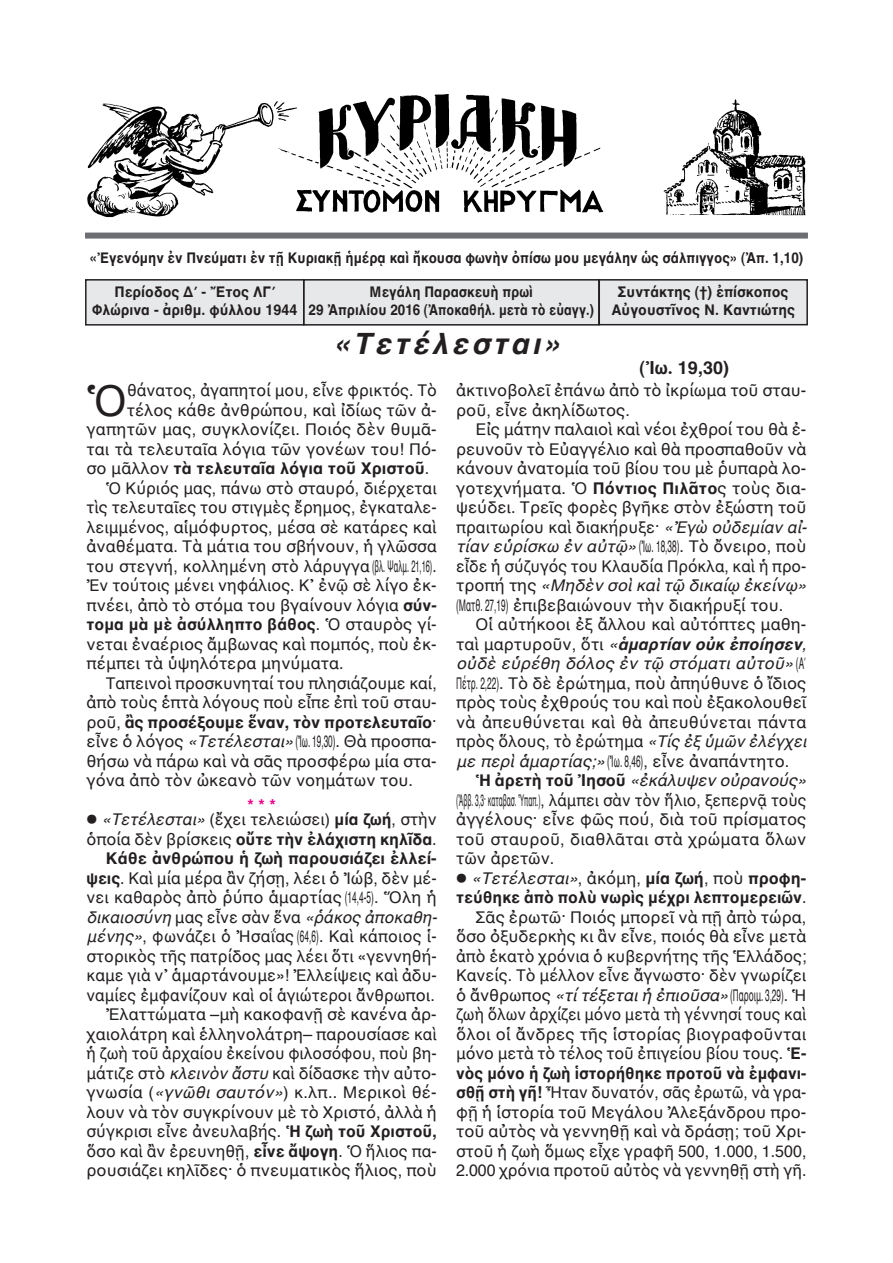
<style>
.page{position:relative;width:893px;height:1263px;background:#fff}
.page>*{position:absolute;margin:0;border:0;box-sizing:border-box;transform-origin:0 0}
.t1{font:43.5px "AL Helvetica";color:#231f20}
.t2{font:italic 700 30px "AL Helvetica";letter-spacing:.1em;color:#231f20}
.t3{font:700 18px "AL Helvetica";color:#231f20}
.t4{font:16.5px/19.5px "AL Helvetica";color:#231f20;text-align:justify}
.t5{font:700 16.5px "AL Helvetica";color:#231f20}
.t6{font:16.5px "AL Helvetica";color:#231f20;scale:.95 1}
.t7{font:16.5px "AL Helvetica";color:#231f20;scale:.4 1}
.t8{font:16.5px "AL Helvetica";color:#231f20;scale:.94 1}
.t9{font:700 16.5px "AL Helvetica";color:#231f20;scale:.95 1}
.t10{font:italic 16.5px "AL Helvetica";letter-spacing:-.01em;color:#231f20}
.t11{font:700 15px/18px "AL Helvetica";color:#231f20;text-align:center;scale:.9 1}
.t12{font:700 15px/18px "AL Helvetica";color:#231f20;text-align:center;scale:.95 1}
.s1{font-weight:400}
.s2{font-weight:700}
.s3{font-style:italic}
.s4{font-weight:700;color:#ed028c}
.s5{font-weight:700;font-style:italic}
.s6{font-weight:700;font-style:normal}
</style>
<div class="page">
<div style="left:304px;top:280px;width:295px;height:45px;background:#e7e8e9"></div>
<div style="left:303px;top:279px;width:297px;height:47px;border:2px solid #231f20"></div>
<div style="left:87px;top:281px;width:216px;height:43px;background:#e7e8e9"></div>
<div style="left:85px;top:279px;width:219px;height:47px;border:2px solid #231f20"></div>
<div style="left:600px;top:281px;width:206px;height:43px;background:#e7e8e9"></div>
<div style="left:598px;top:279px;width:210px;height:46px;border:2px solid #231f20"></div>
<div style="left:85px;top:233px;width:723px;height:6px;background:#6c6d70"></div>
<img style="left:87px;top:94px;width:719px;height:124px">
<p class="t11" style="left:90px;top:249px;width:794px">«Ἐγενόμην ἐν Πνεύματι ἐν τῇ Κυριακῇ ἡμέρᾳ καὶ ἤκουσα φωνὴν ὀπίσω μου μεγάλην ὡς σάλπιγγος» (Ἀπ. 1,10)</p>
<p class="t12" style="left:92px;top:283px;width:217px">Περίοδος Δ΄ - Ἔτος ΛΓ΄<br>Φλώρινα - ἀριθμ. φύλλου 1944</p>
<p class="t12" style="left:611px;top:283px;width:195px">Συντάκτης (†) ἐπίσκοπος<br>Αὐγουστῖνος Ν. Καντιώτης</p>
<h2 class="t2" style="left:333px;top:325px;width:228px">«Τετέλεσται»</h2>
<p class="t3" style="left:640px;top:356px;width:91px">(Ἰω. 19,30)</p>
<p class="t11" style="left:309px;top:283px;width:318px">Μεγάλη Παρασκευὴ πρωὶ<br>29 Ἀπριλίου 2016 (Ἀποκαθήλ. μετὰ τὸ εὐαγγ.)</p>
<h1 class="t1" style="left:87px;top:374px;width:42px">Ὁ</h1>
<p class="t4" style="left:127px;top:380px;width:311px">θάνατος, ἀγαπητοί μου, εἶνε φρικτός. Τὸ</p>
<p class="t4" style="left:127px;top:400px;width:311px">τέλος κάθε ἀνθρώπου, καὶ ἰδίως τῶν ἀ-</p>
<p class="t4" style="left:87px;top:419px;width:352px">γαπητῶν μας, συγκλονίζει. Ποιός δὲν θυμᾶ-</p>
<p class="t4" style="left:87px;top:439px;width:352px">ται τὰ τελευταῖα λόγια τῶν γονέων του! Πό-</p>
<p class="t5" style="left:87px;top:458px;width:344px"><span class="s1">σο μᾶλλον</span> τὰ τελευταῖα λόγια τοῦ Χριστοῦ<span class="s1">.</span></p>
<p class="t4" style="left:106px;top:478px;width:332px">Ὁ Κύριός μας, πάνω στὸ σταυρό, διέρχεται</p>
<p class="t4" style="left:87px;top:497px;width:352px">τὶς τελευταῖες του στιγμὲς ἔρημος, ἐγκαταλε-</p>
<p class="t4" style="left:87px;top:517px;width:352px">λειμμένος, αἱμόφυρτος, μέσα σὲ κατάρες καὶ</p>
<p class="t4" style="left:87px;top:536px;width:352px">ἀναθέματα. Τὰ μάτια του σβήνουν, ἡ γλῶσσα</p>
<p class="t4" style="left:87px;top:556px;width:352px">του στεγνή, κολλημένη στὸ λάρυγγα(βλ. Ψαλμ. 21,16).</p>
<p class="t6" style="left:87px;top:575px;width:370px">Ἐν τούτοις μένει νηφάλιος. Κ᾽ ἐνῷ σὲ λίγο ἐκ-</p>
<p class="t4" style="left:87px;top:595px;width:352px">πνέει, ἀπὸ τὸ στόμα του βγαίνουν λόγια <span class="s2">σύν-</span></p>
<p class="t5" style="left:87px;top:614px;width:352px">τομα μὰ μὲ ἀσύλληπτο βάθος<span class="s1">. Ὁ σταυρὸς γί-</span></p>
<p class="t4" style="left:87px;top:634px;width:352px">νεται ἐναέριος ἄμβωνας καὶ πομπός, ποὺ ἐκ-</p>
<p class="t4" style="left:87px;top:653px;width:259px">πέμπει τὰ ὑψηλότερα μηνύματα.</p>
<p class="t4" style="left:106px;top:673px;width:332px">Ταπεινοὶ προσκυνηταί του πλησιάζουμε καί,</p>
<p class="t4" style="left:87px;top:692px;width:352px">ἀπὸ τοὺς ἑπτὰ λόγους ποὺ εἶπε ἐπὶ τοῦ σταυ-</p>
<p class="t5" style="left:87px;top:712px;width:352px"><span class="s1">ροῦ,</span> ἂς προσέξουμε ἕναν, τὸν προτελευταῖο<span class="s1">·</span></p>
<p class="t4" style="left:87px;top:731px;width:352px">εἶνε ὁ λόγος <span class="s3">«Τετέλεσται»</span>(Ἰω. 19,30). Θὰ προσπα-</p>
<p class="t4" style="left:87px;top:751px;width:352px">θήσω νὰ πάρω καὶ νὰ σᾶς προσφέρω μία στα-</p>
<p class="t4" style="left:87px;top:770px;width:328px">γόνα ἀπὸ τὸν ὠκεανὸ τῶν νοημάτων του.</p>
<p class="t4" style="left:87px;top:798px;width:352px;line-height:14.1px;text-align:center"><span class="s4">***<br></span>⃝ <span class="s3">«Τετέλεσται»</span> (ἔχει τελειώσει) <span class="s2">μία ζωή</span>, στὴν</p>
<p class="t4" style="left:87px;top:829px;width:352px;text-align:right">ὁποία δὲν βρίσκεις <span class="s2">οὔτε τὴν ἐλάχιστη κηλῖδα</span>.<br><span class="s2">Κάθε ἀνθρώπου ἡ ζωὴ παρουσιάζει ἐλλεί&shy;ψεις</span>. Καὶ μία μέρα ἂν ζήσῃ, λέει ὁ Ἰώβ, δὲν μέ&shy;νει καθαρὸς ἀπὸ ῥύπο ἁμαρτίας (14,4-5). Ὅλη ἡ <span class="s3">δικαιοσύνη</span> μας εἶνε σὰν ἕνα <span class="s3">«ῥάκος ἀποκαθη&shy;μένης»</span>, φωνάζει ὁ Ἠσαΐας (64,6). Καὶ κάποιος ἱ&shy;στορικὸς τῆς πατρίδος μας λέει ὅτι «γεννηθή&shy;καμε γιὰ ν᾽ ἁμαρτάνουμε»! Ἐλλείψεις καὶ ἀδυ&shy;ναμίες ἐμφανίζουν καὶ οἱ ἁγιώτεροι ἄνθρωποι.<br>Ἐλαττώματα –μὴ κακοφανῇ σὲ κανένα ἀρ&shy;χαιολάτρη καὶ ἑλληνολάτρη– παρουσίασε καὶ ἡ ζωὴ τοῦ ἀρχαίου ἐκείνου φιλοσόφου, ποὺ βη&shy;μάτιζε στὸ <span class="s3">κλεινὸν ἄστυ</span> καὶ δίδασκε τὴν αὐτο&shy;γνωσία (<span class="s3">«γνῶθι σαυτόν»</span>) κ.λπ.. Μερικοὶ θέ&shy;λουν νὰ τὸν συγκρίνουν μὲ τὸ Χριστό, ἀλλὰ ἡ σύγκρισι εἶνε ἀνευλαβής. <span class="s2">Ἡ ζωὴ τοῦ Χριστοῦ, </span>ὅσο καὶ ἂν ἐρευνηθῇ, <span class="s2">εἶνε ἄψογη</span>. Ὁ ἥλιος πα&shy;ρουσιάζει κηλῖδες· ὁ πνευματικὸς ἥλιος, ποὺ</p>
<p class="t4" style="left:456px;top:380px;width:352px">ἀκτινοβολεῖ ἐπάνω ἀπὸ τὸ ἰκρίωμα τοῦ σταυ&shy;ροῦ, εἶνε ἀκηλίδωτος.</p>
<p class="t4" style="left:456px;top:419px;width:352px;text-indent:19px">Εἰς μάτην παλαιοὶ καὶ νέοι ἐχθροί του θὰ ἐ&shy;ρευνοῦν τὸ Εὐαγγέλιο καὶ θὰ προσπαθοῦν νὰ κάνουν ἀνατομία τοῦ βίου του μὲ ῥυπαρὰ λο&shy;γοτεχνήματα. Ὁ <span class="s2">Πόντιος Πιλᾶτο</span>ς τοὺς δια&shy;ψεύδει. Τρεῖς φορὲς βγῆκε στὸν ἐξώστη τοῦ πραιτωρίου καὶ διακήρυξε· <span class="s3">«Ἐγὼ οὐδεμίαν αἰ&shy;τίαν εὑρίσκω ἐν αὐτῷ»</span> (Ἰω. 18,38). Τὸ ὄνειρο, ποὺ εἶδε ἡ σύζυγός του Κλαυδία Πρόκλα, καὶ ἡ προ&shy;τροπή της <span class="s3">«Μηδὲν σοὶ καὶ τῷ δικαίῳ ἐκείνῳ» </span>(Ματθ. 27,19) ἐπιβεβαιώνουν τὴν διακήρυξί του.</p>
<p class="t4" style="left:456px;top:614px;width:352px;text-indent:19px">Οἱ αὐτήκοοι ἐξ ἄλλου καὶ αὐτόπτες μαθη&shy;ταὶ μαρτυροῦν, ὅτι <span class="s3">«</span><span class="s5">ἁμαρτίαν οὐκ ἐποίησεν</span><span class="s3">, οὐδὲ εὑρέθη δόλος ἐν τῷ στόματι αὐτοῦ»</span> (Α΄ Πέτρ. 2,22). Τὸ δὲ ἐρώτημα, ποὺ ἀπηύθυνε ὁ ἴδιος πρὸς τοὺς ἐχθρούς του καὶ ποὺ ἐξακολουθεῖ νὰ ἀπευθύνεται καὶ θὰ ἀπευθύνεται πάντα πρὸς ὅλους, τὸ ἐρώτημα <span class="s3">«Τίς ἐξ ὑμῶν ἐλέγχει με περὶ ἁμαρτίας;»</span>(Ἰω. 8,46), εἶνε ἀναπάντητο.</p>
<p class="t10" style="left:475px;top:770px;width:332px"><span class="s6">Ἡ ἀρετὴ τοῦ Ἰησοῦ</span> «ἐκάλυψεν οὐρανούς»</p>
<p class="t7" style="left:456px;top:790px;width:877px">(Ἀββ. 3,3· καταβασ. Ὑπαπ.), λάμπει σὰν τὸν ἥλιο, ξεπερνᾷ τοὺς</p>
<p class="t4" style="left:456px;top:809px;width:352px">ἀγγέλους· εἶνε φῶς πού, διὰ τοῦ πρίσματος</p>
<p class="t4" style="left:456px;top:829px;width:352px">τοῦ σταυροῦ, διαθλᾶται στὰ χρώματα ὅλων</p>
<p class="t4" style="left:456px;top:848px;width:100px">τῶν ἀρετῶν.</p>
<p class="t4" style="left:456px;top:868px;width:352px">⃝ <span class="s3">«Τετέλεσται»</span>, ἀκόμη, <span class="s2">μία ζωή</span>, ποὺ <span class="s2">προφη-</span></p>
<p class="t5" style="left:456px;top:887px;width:352px">τεύθηκε ἀπὸ πολὺ νωρὶς μέχρι λεπτομερειῶν<span class="s1">.</span></p>
<p class="t4" style="left:475px;top:907px;width:332px">Σᾶς ἐρωτῶ· Ποιός μπορεῖ νὰ πῇ ἀπὸ τώρα,</p>
<p class="t4" style="left:456px;top:926px;width:352px">ὅσο ὀξυδερκὴς κι ἂν εἶνε, ποιός θὰ εἶνε μετὰ</p>
<p class="t4" style="left:456px;top:946px;width:352px">ἀπὸ ἑκατὸ χρόνια ὁ κυβερνήτης τῆς Ἑλλάδος;</p>
<p class="t4" style="left:456px;top:965px;width:352px">Κανείς. Τὸ μέλλον εἶνε ἄγνωστο· δὲν γνωρίζει</p>
<p class="t4" style="left:456px;top:985px;width:352px">ὁ ἄνθρωπος <span class="s3">«τί τέξεται ἡ ἐπιοῦσα»</span>(Παροιμ. 3,29). Ἡ</p>
<p class="t8" style="left:456px;top:1004px;width:374px">ζωὴ ὅλων ἀρχίζει μόνο μετὰ τὴ γέννησί τους καὶ</p>
<p class="t4" style="left:456px;top:1024px;width:352px">ὅλοι οἱ ἄνδρες τῆς ἱστορίας βιογραφοῦνται</p>
<p class="t4" style="left:456px;top:1043px;width:352px">μόνο μετὰ τὸ τέλος τοῦ ἐπιγείου βίου τους. <span class="s2">Ἑ-</span></p>
<p class="t9" style="left:456px;top:1063px;width:370px">νὸς μόνο ἡ ζωὴ ἱστορήθηκε προτοῦ νὰ ἐμφανι-</p>
<p class="t6" style="left:456px;top:1082px;width:370px"><span class="s2">σθῇ στὴ γῆ!</span> Ἦταν δυνατόν, σᾶς ἐρωτῶ, νὰ γρα-</p>
<p class="t4" style="left:456px;top:1102px;width:352px">φῇ ἡ ἱστορία τοῦ Μεγάλου Ἀλεξάνδρου προ-</p>
<p class="t4" style="left:456px;top:1121px;width:352px">τοῦ αὐτὸς νὰ γεννηθῇ καὶ νὰ δράσῃ; τοῦ Χρι-</p>
<p class="t4" style="left:456px;top:1141px;width:352px">στοῦ ἡ ζωὴ ὅμως εἶχε γραφῆ 500, 1.000, 1.500,</p>
<p class="t4" style="left:456px;top:1160px;width:352px">2.000 χρόνια προτοῦ αὐτὸς νὰ γεννηθῇ στὴ γῆ.</p>
</div>
